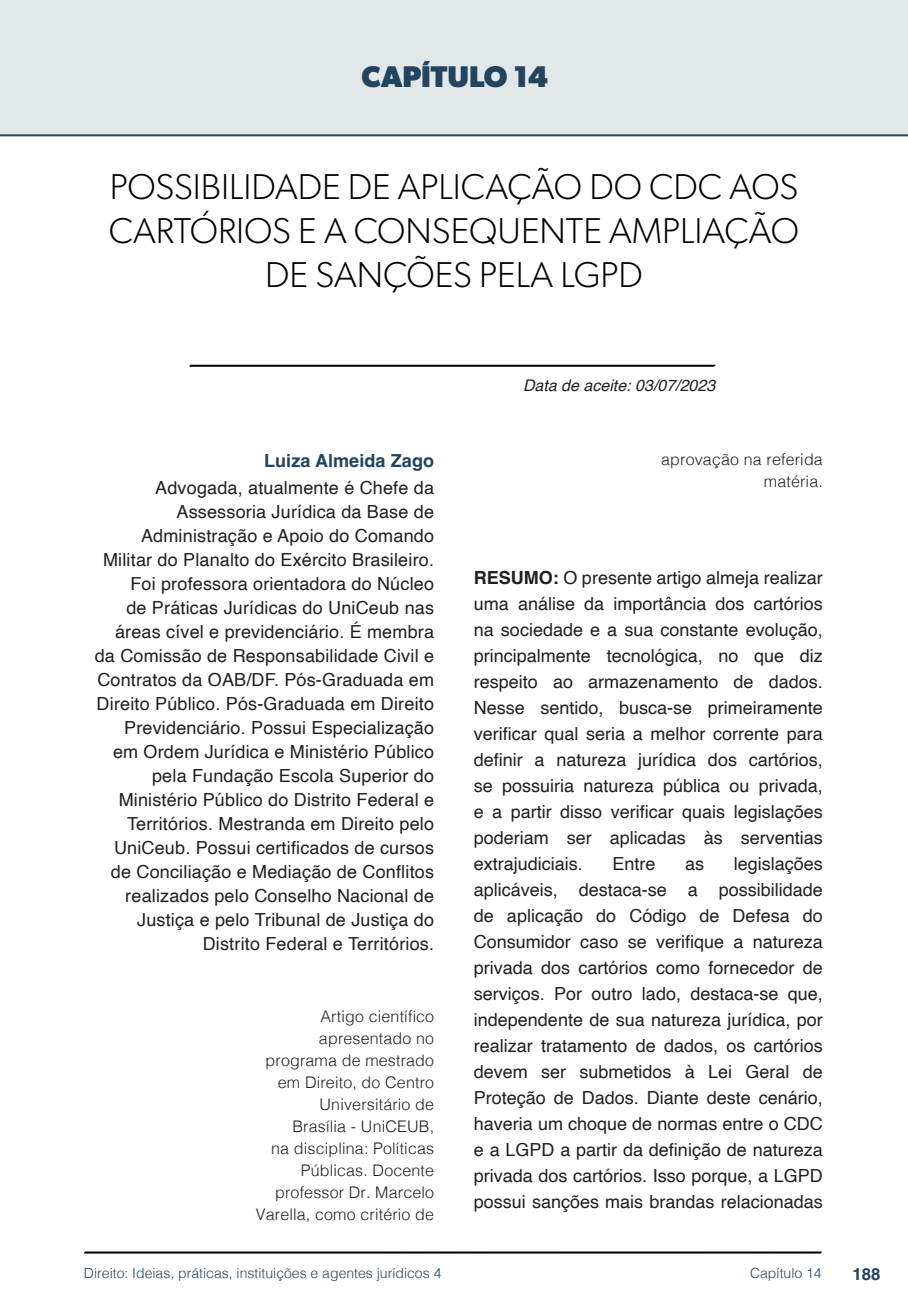
<style>
.page{position:relative;width:908px;height:1304px;background:#fff}
.page>*{position:absolute;margin:0;border:0;box-sizing:border-box;transform-origin:0 0}
.nome_artigos{font:300 36px/44px "Gibson";color:#000;text-align:center}
.capítulos{font:700 30px "Gibson";color:#23445f}
.Resumos_e_PC_TXT{font:18px/26px "Helvetica";color:#231f20;text-align:justify}
.info_autores{font:18px/24px "Helvetica";letter-spacing:.01em;color:#231f20;text-align:right}
.nome_autores{font:700 18px "Helvetica";letter-spacing:.005em;color:#23445f}
.t1{font:700 16.8px "Helvetica";color:#23445f}
.citacoes{font:300 16px/22px "Helvetica";letter-spacing:.01em;color:#231f20;text-align:right}
.t2{font:italic 16px "Helvetica";color:#231f20}
.t3{font:300 14px "Helvetica";color:#23445f}
.s1{font-weight:700}
</style>
<div class="page">
<svg style="left:84px;top:1251px;width:737px;height:3px;background:#515151"></svg>
<div style="left:0;top:0;width:907px;height:136px;background:#e2e7e9"></div>
<div style="left:44px;top:72px;width:68px;height:61px;background:#e2e7e9"></div>
<svg style="left:189px;top:364px;width:526px;height:3px;background:#4f4f4f"></svg>
<p class="capítulos" style="left:361px;top:58px;width:188px">CAPÍTULO 14</p>
<p class="nome_artigos" style="left:109px;top:164px;width:691px">POSSIBILIDADE DE APLICAÇÃO DO CDC AOS<br>CARTÓRIOS E A CONSEQUENTE AMPLIAÇÃO<br>DE SANÇÕES PELA LGPD</p>
<p class="nome_autores" style="left:264px;top:450px;width:171px">Luiza Almeida Zago</p>
<p class="info_autores" style="left:95px;top:477px;width:341px">Advogada, atualmente é Chefe da Assessoria Jurídica da Base de Administração e Apoio do Comando Militar do Planalto do Exército Brasileiro.<br>Foi professora orientadora do Núcleo<br>de Práticas Jurídicas do UniCeub nas áreas cível e previdenciário. É membra da Comissão de Responsabilidade Civil e Contratos da OAB/DF. Pós-Graduada em Direito Público. Pós-Graduada em Direito Previdenciário. Possui Especialização em Ordem Jurídica e Ministério Público pela Fundação Escola Superior do Ministério Público do Distrito Federal e Territórios. Mestranda em Direito pelo UniCeub. Possui certificados de cursos de Conciliação e Mediação de Conflitos realizados pelo Conselho Nacional de Justiça e pelo Tribunal de Justiça do Distrito Federal e Territórios.</p>
<p class="citacoes" style="left:256px;top:1004px;width:180px">Artigo científico apresentado no programa de mestrado em Direito, do Centro<br>Universitário de<br>Brasília - UniCEUB,<br>na disciplina: Políticas<br>Públicas. Docente professor Dr. Marcelo<br>Varella, como critério de</p>
<p class="t2" style="left:523px;top:373px;width:194px">Data de aceite: 03/07/2023</p>
<p class="citacoes" style="left:661px;top:447px;width:163px">aprovação na referida matéria.</p>
<p class="Resumos_e_PC_TXT" style="left:473px;top:566px;width:350px"><span class="s1">RESUMO:</span> O presente artigo almeja realizar uma análise da importância dos cartórios na sociedade e a sua constante evolução, principalmente tecnológica, no que diz respeito ao armazenamento de dados.<br>Nesse sentido, busca-se primeiramente verificar qual seria a melhor corrente para definir a natureza jurídica dos cartórios, se possuiria natureza pública ou privada, e a partir disso verificar quais legislações poderiam ser aplicadas às serventias extrajudiciais.</p>
<p class="Resumos_e_PC_TXT" style="left:473px;top:852px;width:350px;text-indent:260px">legislações aplicáveis, destaca-se a possibilidade de aplicação do Código de Defesa do Consumidor caso se verifique a natureza privada dos cartórios como fornecedor de serviços. Por outro lado, destaca-se que, independente de sua natureza jurídica, por realizar tratamento de dados, os cartórios devem ser submetidos à Lei Geral de Proteção de Dados. Diante deste cenário, haveria um choque de normas entre o CDC e a LGPD a partir da definição de natureza privada dos cartórios. Isso porque, a LGPD possui sanções mais brandas relacionadas</p>
<p class="Resumos_e_PC_TXT" style="left:612px;top:852px;width:45px">Entre</p>
<p class="Resumos_e_PC_TXT" style="left:684px;top:852px;width:21px">as</p>
<p class="t3" style="left:84px;top:1261px;width:359px">Direito: Ideias, práticas, instituições e agentes jurídicos 4</p>
<p class="t3" style="left:749px;top:1261px;width:73px">Capítulo 14</p>
<p class="t1" style="left:851px;top:1264px;width:30px">188</p>
</div>
